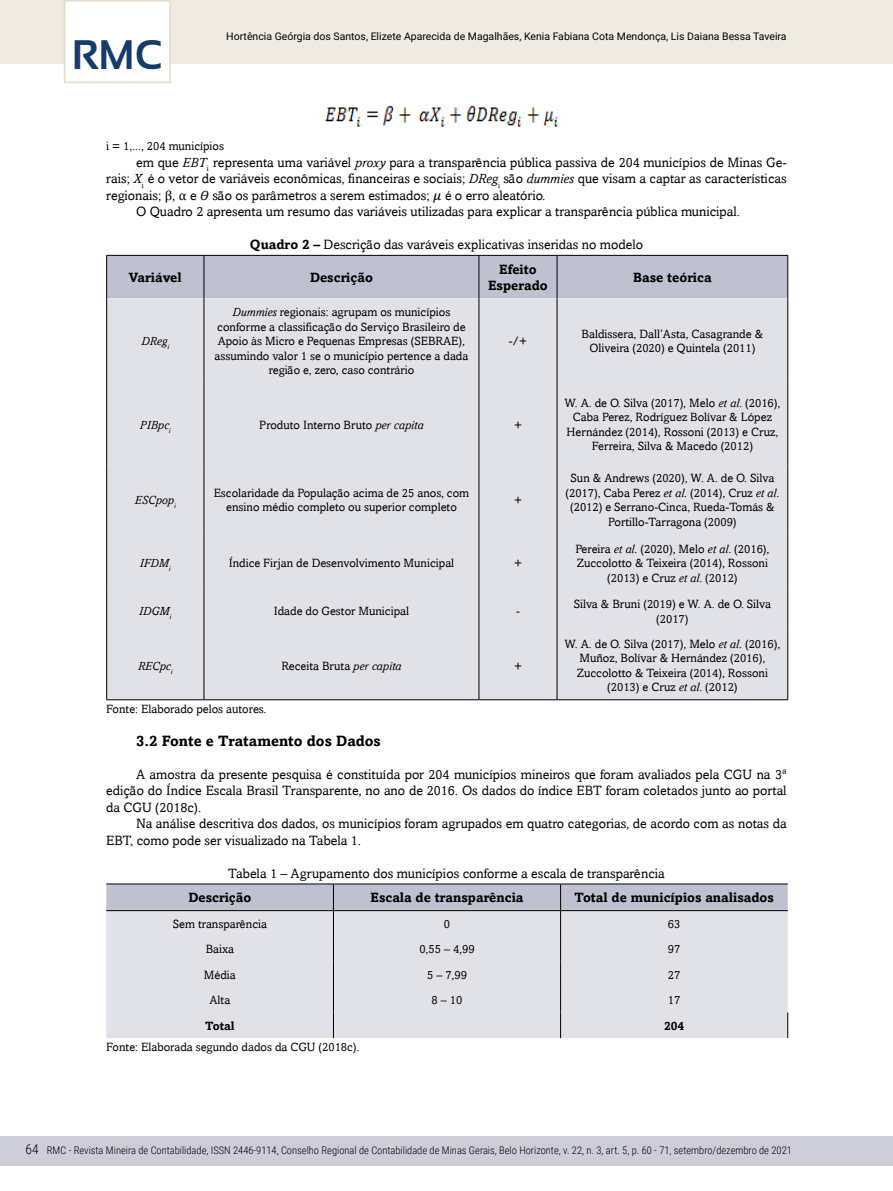
<style>
.page{position:relative;width:893px;height:1191px;background:#fff}
.page>*{position:absolute;margin:0;border:0;box-sizing:border-box;transform-origin:0 0}
.t1{font:700 41.25px "Sansation";color:#143b6b}
.t2{font:700 15px "Amasis";color:#000}
.t3{font:13.5px/16.5px "Amasis";color:#000;text-align:justify}
.t4{font:700 13.5px/16.2px "Amasis";color:#000;text-align:center}
.t5{font:300 13.5px "Roboto Condensed";color:#000}
.t6{font:12px/14.4px "Amasis";color:#000;text-align:center}
.t7{font:italic 12px "Amasis";color:#000}
.t8{font:700 12px "Amasis";color:#000}
.t9{font:300 10.5px "Roboto Condensed";color:#000}
.t10{font:10.5px "Roboto";color:#000}
.s1{font-style:italic}
.s2{font-family:"Cambria Math"}
.s3{font-weight:700}
</style>
<div class="page">
<div style="left:0;top:1135px;width:893px;height:30px;background:#cdcdda"></div>
<div style="left:0;top:0;width:893px;height:64px;background:#efebe1"></div>
<div style="left:64px;top:0;width:107px;height:83px;background:#fff;border:2px solid #e4dcca"></div>
<img style="left:326px;top:105px;width:231px;height:22px">
<div style="left:107px;top:256px;width:680px;height:42px;background:#bfc1d1"></div>
<div style="left:107px;top:298px;width:680px;height:401px;background:#e1e1e8"></div>
<hr style="left:479px;top:256px;width:1px;height:42px;background:#000">
<hr style="left:204px;top:298px;width:1px;height:86px;background:#000">
<hr style="left:479px;top:298px;width:1px;height:86px;background:#000">
<hr style="left:204px;top:384px;width:1px;height:81px;background:#000">
<hr style="left:479px;top:384px;width:1px;height:81px;background:#000">
<hr style="left:204px;top:465px;width:1px;height:70px;background:#000">
<hr style="left:479px;top:465px;width:1px;height:70px;background:#000">
<hr style="left:204px;top:535px;width:1px;height:56px;background:#000">
<hr style="left:479px;top:535px;width:1px;height:56px;background:#000">
<hr style="left:204px;top:591px;width:1px;height:40px;background:#000">
<hr style="left:479px;top:591px;width:1px;height:40px;background:#000">
<hr style="left:204px;top:631px;width:1px;height:68px;background:#000">
<hr style="left:479px;top:631px;width:1px;height:68px;background:#000">
<hr style="left:106px;top:298px;width:1px;height:86px;background:#000">
<hr style="left:106px;top:384px;width:1px;height:81px;background:#000">
<hr style="left:106px;top:465px;width:1px;height:70px;background:#000">
<hr style="left:106px;top:535px;width:1px;height:56px;background:#000">
<hr style="left:106px;top:591px;width:1px;height:40px;background:#000">
<hr style="left:557px;top:298px;width:1px;height:86px;background:#000">
<hr style="left:787px;top:298px;width:1px;height:86px;background:#000">
<hr style="left:557px;top:384px;width:1px;height:81px;background:#000">
<hr style="left:787px;top:384px;width:1px;height:81px;background:#000">
<hr style="left:557px;top:465px;width:1px;height:70px;background:#000">
<hr style="left:787px;top:465px;width:1px;height:70px;background:#000">
<hr style="left:557px;top:535px;width:1px;height:56px;background:#000">
<hr style="left:787px;top:535px;width:1px;height:56px;background:#000">
<hr style="left:557px;top:591px;width:1px;height:40px;background:#000">
<hr style="left:787px;top:591px;width:1px;height:40px;background:#000">
<hr style="left:557px;top:255px;width:231px;height:1px;background:#000">
<hr style="left:557px;top:256px;width:1px;height:42px;background:#000">
<hr style="left:787px;top:256px;width:1px;height:42px;background:#000">
<hr style="left:106px;top:255px;width:98px;height:1px;background:#000">
<hr style="left:106px;top:256px;width:1px;height:42px;background:#000">
<hr style="left:204px;top:255px;width:275px;height:1px;background:#000">
<hr style="left:204px;top:256px;width:1px;height:42px;background:#000">
<hr style="left:479px;top:255px;width:78px;height:1px;background:#000">
<hr style="left:106px;top:631px;width:1px;height:68px;background:#000">
<hr style="left:106px;top:699px;width:98px;height:1px;background:#000">
<hr style="left:204px;top:699px;width:275px;height:1px;background:#000">
<hr style="left:479px;top:699px;width:78px;height:1px;background:#000">
<hr style="left:557px;top:631px;width:1px;height:68px;background:#000">
<hr style="left:787px;top:631px;width:1px;height:68px;background:#000">
<hr style="left:557px;top:699px;width:231px;height:1px;background:#000">
<hr style="left:106px;top:883px;width:227px;height:1px;background:#000">
<hr style="left:333px;top:883px;width:228px;height:1px;background:#000">
<hr style="left:561px;top:883px;width:227px;height:1px;background:#000">
<svg style="left:106px;top:884px;width:682px;height:154px"></svg>
<hr style="left:561px;top:910px;width:227px;height:1px;background:#000">
<h1 class="t1" style="left:72px;top:32px;width:92px">RMC</h1>
<p class="t10" style="left:226px;top:29px;width:562px">Hortência Geórgia dos Santos, Elizete Aparecida de Magalhães, Kenia Fabiana Cota Mendonça, Lis Daiana Bessa Taveira</p>
<p class="t6" style="left:106px;top:139px;width:119px">i = 1,..., 204 municípios</p>
<p class="t3" style="left:136px;top:154px;width:652px">em que <span class="s1">EBT</span><sub>i</sub> representa uma variável <span class="s1">proxy</span> para a transparência pública passiva de 204 municípios de Minas Ge-</p>
<p class="t3" style="left:106px;top:170px;width:682px">rais; <span class="s1">X</span><sub>i</sub> é o vetor de variáveis econômicas, financeiras e sociais; <span class="s1">DReg</span><sub>i</sub> são <span class="s1">dummies</span> que visam a captar as características</p>
<p class="t3" style="left:106px;top:187px;width:441px">regionais; <span class="s2">β</span>, <span class="s2">α</span> e são os parâmetros a serem estimados; é o erro aleatório.</p>
<p class="t3" style="left:136px;top:203px;width:606px">O Quadro 2 apresenta um resumo das variáveis utilizadas para explicar a transparência pública municipal.</p>
<p class="t3" style="left:250px;top:236px;width:395px"><span class="s3">Quadro 2 –</span> Descrição das varáveis explicativas inseridas no modelo</p>
<p class="t4" style="left:129px;top:269px;width:54px">Variável</p>
<p class="t4" style="left:310px;top:269px;width:64px">Descrição</p>
<p class="t4" style="left:488px;top:261px;width:61px">Efeito<br>Esperado</p>
<p class="t4" style="left:633px;top:269px;width:80px">Base teórica</p>
<p class="t7" style="left:141px;top:334px;width:29px">DReg<sub>i</sub></p>
<p class="t6" style="left:215px;top:305px;width:255px"><span class="s1">Dummies</span> regionais: agrupam os municípios conforme a classificação do Serviço Brasileiro de Apoio às Micro e Pequenas Empresas (SEBRAE), assumindo valor 1 se o município pertence a dada região e, zero, caso contrário</p>
<p class="t6" style="left:509px;top:334px;width:20px">-/+</p>
<p class="t6" style="left:582px;top:327px;width:183px">Baldissera, Dall’Asta, Casagrande &amp;<br>Oliveira (2020) e Quintela (2011)</p>
<p class="t7" style="left:140px;top:417px;width:32px">PIBpc<sub>i</sub></p>
<p class="t6" style="left:259px;top:417px;width:166px">Produto Interno Bruto <span class="s1">per capita</span></p>
<p class="t6" style="left:514px;top:417px;width:10px">+</p>
<p class="t7" style="left:135px;top:493px;width:42px">ESCpop<sub>i</sub></p>
<p class="t6" style="left:214px;top:485px;width:257px">Escolaridade da População acima de 25 anos, com ensino médio completo ou superior completo</p>
<p class="t6" style="left:514px;top:492px;width:10px">+</p>
<p class="t7" style="left:140px;top:556px;width:32px">IFDM<sub>i</sub></p>
<p class="t6" style="left:229px;top:556px;width:227px">Índice Firjan de Desenvolvimento Municipal</p>
<p class="t6" style="left:514px;top:556px;width:10px">+</p>
<p class="t7" style="left:139px;top:604px;width:34px">IDGM<sub>i</sub></p>
<p class="t6" style="left:274px;top:604px;width:137px">Idade do Gestor Municipal</p>
<p class="t6" style="left:516px;top:604px;width:5px">-</p>
<p class="t7" style="left:138px;top:658px;width:36px">RECpc<sub>i</sub></p>
<p class="t6" style="left:281px;top:658px;width:122px">Receita Bruta <span class="s1">per capita</span></p>
<p class="t6" style="left:514px;top:658px;width:10px">+</p>
<p class="t6" style="left:564px;top:395px;width:217px">W. A. de O. Silva (2017), Melo <span class="s1">et al</span>. (2016), Caba Perez, Rodríguez Bolívar &amp; López Hernández (2014), Rossoni (2013) e Cruz, Ferreira, Silva &amp; Macedo (2012)</p>
<p class="t6" style="left:565px;top:471px;width:215px">Sun &amp; Andrews (2020), W. A. de O. Silva (2017), Caba Perez <span class="s1">et al.</span> (2014), Cruz <span class="s1">et al</span>. (2012) e Serrano-Cinca, Rueda-Tomás &amp; Portillo-Tarragona (2009)</p>
<p class="t6" style="left:575px;top:541px;width:196px">Pereira <span class="s1">et al.</span> (2020), Melo <span class="s1">et al</span>. (2016),<br>Zuccolotto &amp; Teixeira (2014), Rossoni (2013) e Cruz <span class="s1">et al</span>. (2012)</p>
<p class="t6" style="left:574px;top:597px;width:199px">Silva &amp; Bruni (2019) e W. A. de O. Silva (2017)</p>
<p class="t6" style="left:565px;top:636px;width:217px">W. A. de O. Silva (2017), Melo <span class="s1">et al.</span> (2016), Muñoz, Bolívar &amp; Hernández (2016), Zuccolotto &amp; Teixeira (2014), Rossoni (2013) e Cruz <span class="s1">et al</span>. (2012)</p>
<p class="t6" style="left:106px;top:701px;width:162px">Fonte: Elaborado pelos autores.</p>
<p class="t2" style="left:136px;top:731px;width:246px">3.2 Fonte e Tratamento dos Dados</p>
<p class="t3" style="left:106px;top:766px;width:682px;text-indent:30px">A amostra da presente pesquisa é constituída por 204 municípios mineiros que foram avaliados pela CGU na 3ª edição do Índice Escala Brasil Transparente, no ano de 2016. Os dados do índice EBT foram coletados junto ao portal da CGU (2018c).</p>
<p class="t3" style="left:106px;top:815px;width:682px;text-indent:30px">Na análise descritiva dos dados, os municípios foram agrupados em quatro categorias, de acordo com as notas da<br>EBT, como pode ser visualizado na Tabela 1.</p>
<p class="t3" style="left:228px;top:864px;width:438px">Tabela 1 – Agrupamento dos municípios conforme a escala de transparência</p>
<p class="t4" style="left:188px;top:889px;width:64px">Descrição</p>
<p class="t4" style="left:371px;top:889px;width:154px">Escala de transparência</p>
<p class="t4" style="left:574px;top:889px;width:201px">Total de municípios analisados</p>
<p class="t6" style="left:173px;top:916px;width:96px">Sem transparência</p>
<p class="t6" style="left:444px;top:916px;width:8px">0</p>
<p class="t6" style="left:668px;top:916px;width:14px">63</p>
<p class="t6" style="left:206px;top:941px;width:30px">Baixa</p>
<p class="t6" style="left:419px;top:941px;width:57px">0,55 – 4,99</p>
<p class="t6" style="left:668px;top:941px;width:14px">97</p>
<p class="t6" style="left:204px;top:967px;width:33px">Média</p>
<p class="t6" style="left:427px;top:967px;width:41px">5 – 7,99</p>
<p class="t6" style="left:668px;top:967px;width:14px">27</p>
<p class="t6" style="left:209px;top:992px;width:22px">Alta</p>
<p class="t6" style="left:432px;top:992px;width:32px">8 – 10</p>
<p class="t6" style="left:668px;top:992px;width:14px">17</p>
<p class="t8" style="left:205px;top:1018px;width:31px">Total</p>
<p class="t8" style="left:664px;top:1018px;width:22px">204</p>
<p class="t6" style="left:106px;top:1039px;width:255px">Fonte: Elaborada segundo dados da CGU (2018c).</p>
<p class="t5" style="left:26px;top:1140px;width:15px">64</p>
<p class="t9" style="left:47px;top:1143px;width:747px">RMC - Revista Mineira de Contabilidade, ISSN 2446-9114, Conselho Regional de Contabilidade de Minas Gerais, Belo Horizonte, v. 22, n. 3, art. 5, p. 60 - 71, setembro/dezembro de 2021</p>
</div>
